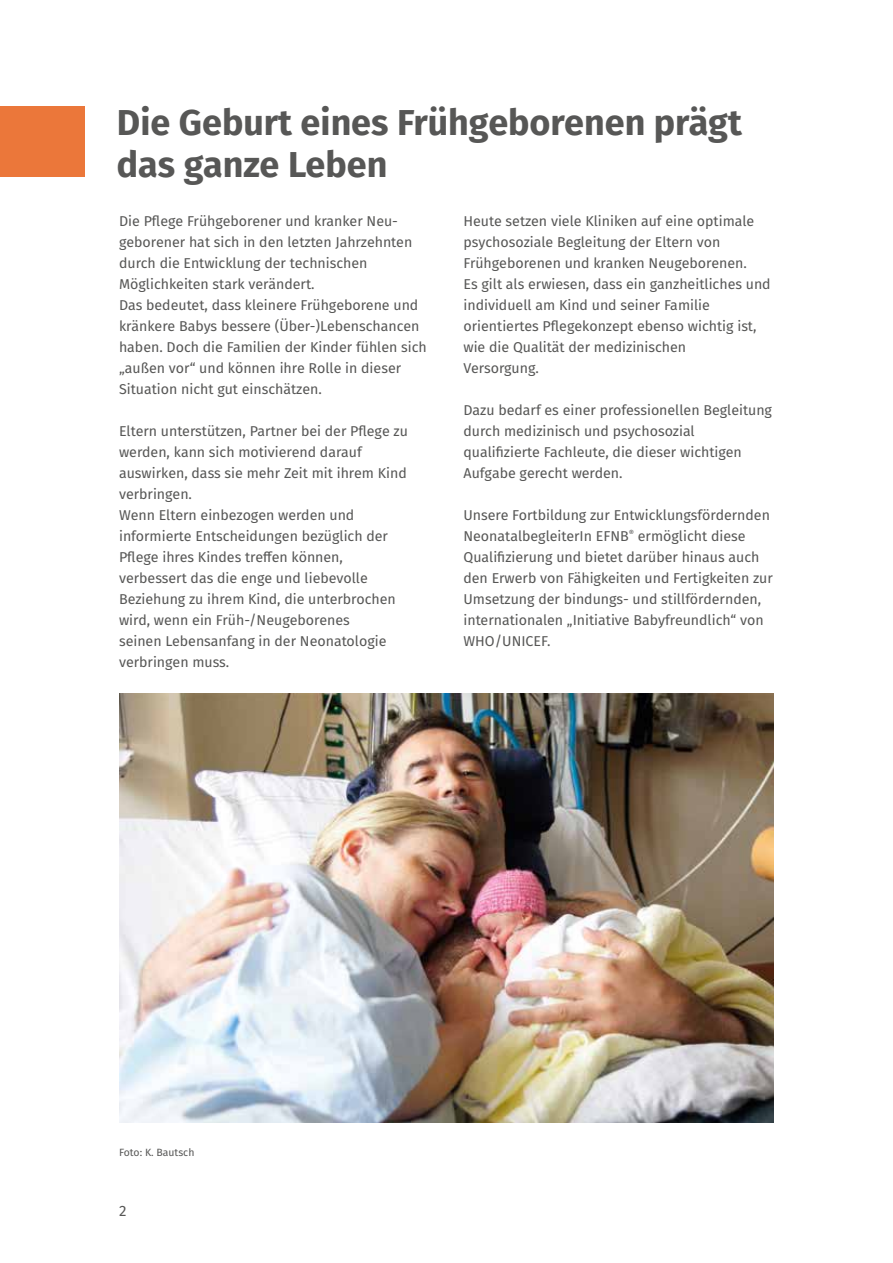
<style>
.page{position:relative;width:893px;height:1263px;background:#fff}
.page>*{position:absolute;margin:0;border:0;box-sizing:border-box;transform-origin:0 0}
.t1{font:700 36px/42px "Fira Sans";color:#575756}
.t2{font:15px "Fira Sans";color:#575756}
.t3{font:14.25px/21px "Fira Sans";color:#575756}
.t4{font:10.5px "Fira Sans";color:#575756}
</style>
<div class="page">
<div style="left:0;top:107px;width:84px;height:70px;background:#eb773a"></div>
<img style="left:119px;top:693px;width:655px;height:430px">
<h1 class="t1" style="left:117px;top:99px;width:626px">Die Geburt eines Frühgeborenen prägt das ganze Leben</h1>
<p class="t3" style="left:119px;top:210px;width:309px">Die Pflege Frühgeborener und kranker Neu&shy;geborener hat sich in den letzten Jahrzehnten durch die Entwicklung der technischen Möglichkeiten stark verändert.<br>Das bedeutet, dass kleinere Frühgeborene und kränkere Babys bessere (Über-)Lebenschancen haben. Doch die Familien der Kinder fühlen sich „außen vor“ und können ihre Rolle in dieser Situation nicht gut einschätzen.</p>
<p class="t3" style="left:119px;top:420px;width:290px">Eltern unterstützen, Partner bei der Pflege zu werden, kann sich motivierend darauf auswirken, dass sie mehr Zeit mit ihrem Kind verbringen.<br>Wenn Eltern einbezogen werden und informierte Entscheidungen bezüglich der Pflege ihres Kindes treffen können, verbessert das die enge und liebevolle Beziehung zu ihrem Kind, die unterbrochen wird, wenn ein Früh-/Neugeborenes<br>seinen Lebensanfang in der Neonatologie verbringen muss.</p>
<p class="t3" style="left:463px;top:210px;width:309px">Heute setzen viele Kliniken auf eine optimale psychosoziale Begleitung der Eltern von Frühgeborenen und kranken Neugeborenen.<br>Es gilt als erwiesen, dass ein ganzheitliches und individuell am Kind und seiner Familie orientiertes Pflegekonzept ebenso wichtig ist, wie die Qualität der medizinischen<br>Versorgung.</p>
<p class="t3" style="left:463px;top:399px;width:310px">Dazu bedarf es einer professionellen Begleitung durch medizinisch und psychosozial qualifizierte Fachleute, die dieser wichtigen Aufgabe gerecht werden.</p>
<p class="t3" style="left:463px;top:504px;width:311px">Unsere Fortbildung zur Entwicklungsfördernden NeonatalbegleiterIn EFNB<sup>®</sup> ermöglicht diese Qualifizierung und bietet darüber hinaus auch den Erwerb von Fähigkeiten und Fertigkeiten zur Umsetzung der bindungs- und stillfördernden, internationalen „Initiative Babyfreundlich“ von WHO/UNICEF.</p>
<p class="t4" style="left:119px;top:1145px;width:77px">Foto: K. Bautsch</p>
<p class="t2" style="left:119px;top:1200px;width:9px">2</p>
</div>
